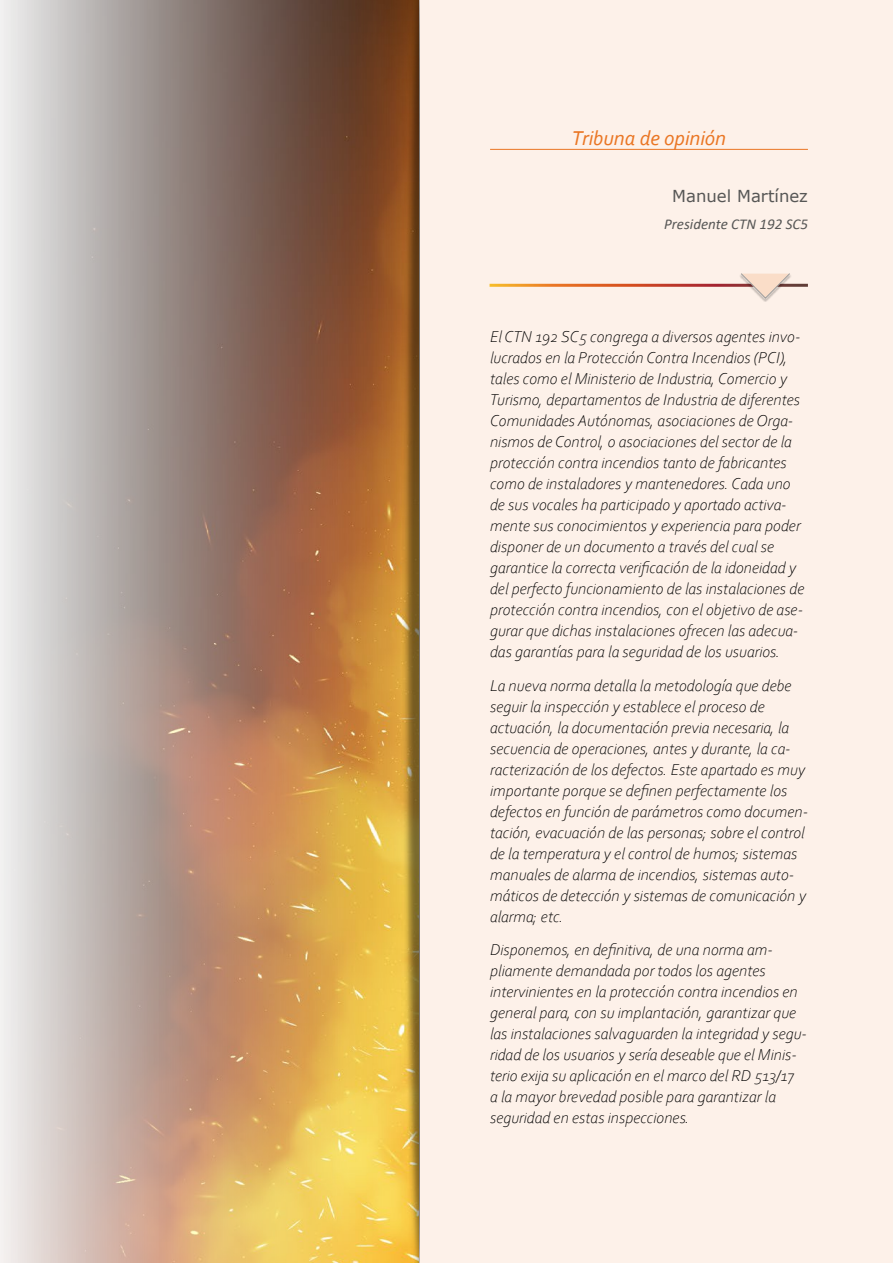
<style>
.page{position:relative;width:893px;height:1263px;background:#fff}
.page>*{position:absolute;margin:0;border:0;box-sizing:border-box;transform-origin:0 0}
.Opinion{font:italic 21px "Corbel";color:#ea7624}
.t1{font:italic 300 16.5px/21px "Corbel";color:#000}
.t2{font:16.5px "Verdana";color:#575756}
.t3{font:italic 15px "Calibri";color:#575756}
</style>
<div class="page">
<img style="left:0;top:0;width:399px;height:1263px">
<div style="left:420px;top:0;width:473px;height:1263px;background:#fdf1e9"></div>
<img style="left:399px;top:0;width:21px;height:1263px">
<hr style="left:490px;top:284px;width:318px;height:3px;background:#fff">
<div style="left:739px;top:274px;width:52px;height:28px;background:#000;opacity:.75"></div>
<svg style="left:740px;top:273px;width:50px;height:26px"></svg>
<hr style="left:490px;top:149px;width:318px;height:1px;background:#ea7624">
<p class="Opinion" style="left:572px;top:125px;width:156px">Tribuna de opinión</p>
<p class="t2" style="left:672px;top:185px;width:137px">Manuel Martínez</p>
<p class="t3" style="left:664px;top:213px;width:145px">Presidente CTN 192 SC5</p>
<p class="t1" style="left:490px;top:325px;width:316px">El CTN 192 SC5 congrega a diversos agentes invo&shy;lucrados en la Protección Contra Incendios (PCI), tales como el Ministerio de Industria, Comercio y Turismo, departamentos de Industria de diferentes Comunidades Autónomas, asociaciones de Orga&shy;nismos de Control, o asociaciones del sector de la protección contra incendios tanto de fabricantes como de instaladores y mantenedores. Cada uno de sus vocales ha participado y aportado activa&shy;mente sus conocimientos y experiencia para poder disponer de un documento a través del cual se garantice la correcta verificación de la idoneidad y del perfecto funcionamiento de las instalaciones de protección contra incendios, con el objetivo de ase&shy;gurar que dichas instalaciones ofrecen las adecua&shy;das garantías para la seguridad de los usuarios.</p>
<p class="t1" style="left:490px;top:674px;width:319px">La nueva norma detalla la metodología que debe seguir la inspección y establece el proceso de actuación, la documentación previa necesaria, la secuencia de operaciones, antes y durante, la ca&shy;racterización de los defectos. Este apartado es muy importante porque se definen perfectamente los defectos en función de parámetros como documen&shy;tación, evacuación de las personas; sobre el control de la temperatura y el control de humos; sistemas manuales de alarma de incendios, sistemas auto&shy;máticos de detección y sistemas de comunicación y alarma; etc.</p>
<p class="t1" style="left:490px;top:939px;width:318px">Disponemos, en definitiva, de una norma am&shy;pliamente demandada por todos los agentes intervinientes en la protección contra incendios en general para, con su implantación, garantizar que las instalaciones salvaguarden la integridad y segu&shy;ridad de los usuarios y sería deseable que el Minis&shy;terio exija su aplicación en el marco del RD 513/17<br>a la mayor brevedad posible para garantizar la seguridad en estas inspecciones.</p>
</div>
